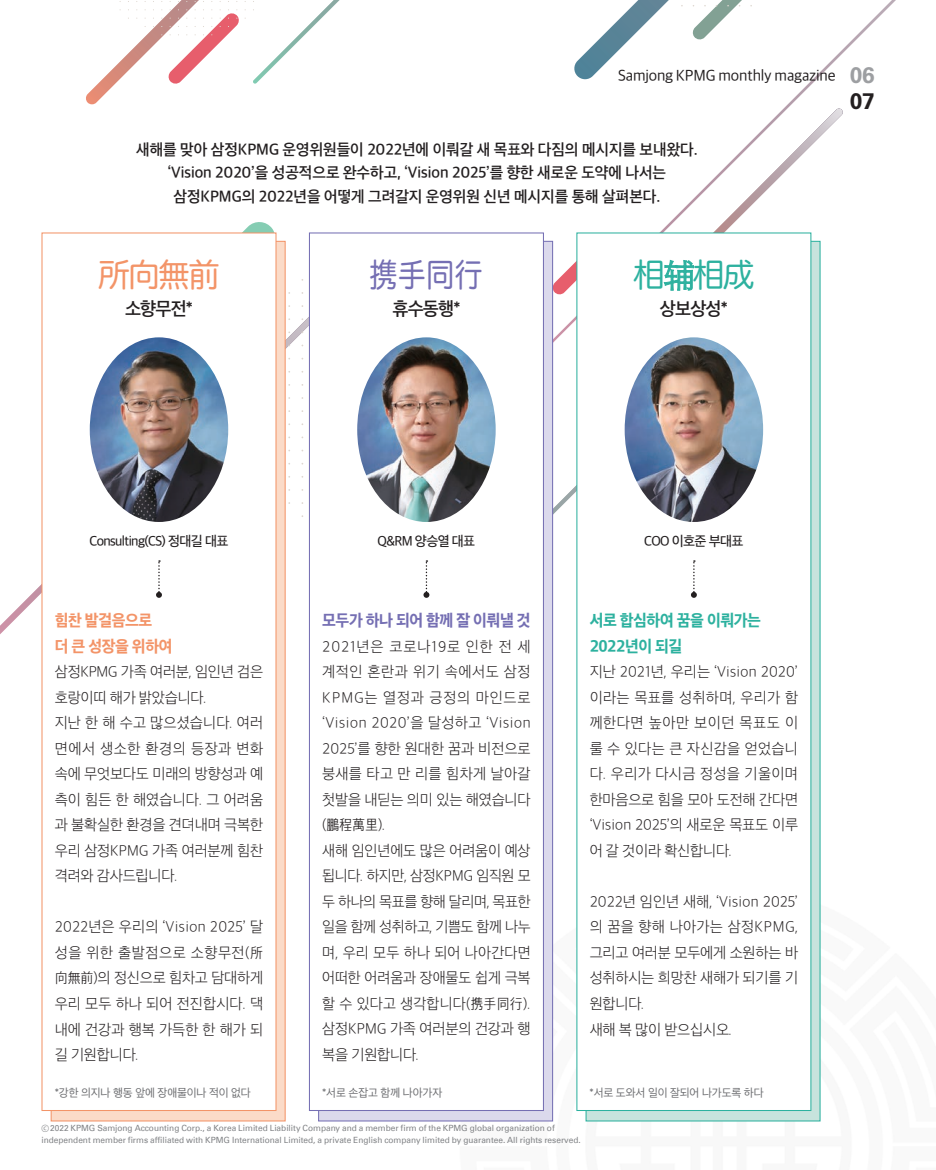
<style>
.page{position:relative;width:936px;height:1170px;background:#fff}
.page>*{position:absolute;margin:0;border:0;box-sizing:border-box;transform-origin:0 0}
.t1{font:32.55px "Hira Maru Pro N W4";color:#2db19f}
.t2{font:32.55px "Hira Maru Pro N W4";color:#f39468}
.t3{font:32.55px "Hira Maru Pro N W4";color:#756fb3;scale:.87 1}
.t4{font:700 22.5px "Univers LT Std";color:#9d9fa2}
.t5{font:700 22.5px "Univers LT Std";color:#231f20}
.t6{font:17.7px "SD Gothic Neoa Uni f Sb";letter-spacing:-.045em;color:#231f20}
.t7{font:15.75px/25.5px "SD Gothic Neoa Uni h Eb";letter-spacing:-.025em;color:#2db19f;scale:.95 1}
.t8{font:15.75px/25.5px "SD Gothic Neoa Uni h Eb";letter-spacing:-.025em;color:#f39468;scale:.95 1}
.t9{font:15.75px "SD Gothic Neoa Uni h Eb";letter-spacing:-.025em;color:#756fb3;scale:.95 1}
.t10{font:15px/23.5px "SD Gothic Neoa f Sm";color:#231f20;text-align:center}
.t11{font:15px "SD Gothic Neoa Uni d Rg";letter-spacing:-.01em;color:#231f20}
.t12{font:14.55px/25.5px "SD Gothic Neoa b Ult Lt";letter-spacing:-.01em;color:#231f20}
.t13{font:13.35px "SD Gothic Neoa Uni e Md";letter-spacing:-.045em;color:#231f20}
.t14{font:10.95px "SD Gothic Neoa Uni d Rg";letter-spacing:-.01em;color:#6c6d70}
.t15{font:8.55px/12.5px "Universfor KPMG";color:#808285}
.s1{font-family:"ST Heiti TC";font-weight:300}
.s2{font-family:"SD Gothic Neoa Uni b Ul"}
</style>
<div class="page">
<svg style="left:544px;top:79px;width:299px;height:374px"></svg>
<svg style="left:553px;top:344px;width:23px;height:302px"></svg>
<svg style="left:553px;top:250px;width:23px;height:45px"></svg>
<svg style="left:243px;top:222px;width:34px;height:19px"></svg>
<svg style="left:574px;top:0;width:322px;height:79px"></svg>
<svg style="left:86px;top:0;width:469px;height:104px"></svg>
<img style="left:350px;top:700px;width:471px;height:422px">
<div style="left:51px;top:241px;width:235px;height:880px;background:linear-gradient(to right,#fbdac7,#fbdbc7);border:1px solid #f39468"></div>
<svg style="left:585px;top:241px;width:235px;height:880px;background:#b5ddd6"></svg>
<div style="left:318px;top:241px;width:235px;height:880px;background:#dbd9ec;border:1px solid #756fb3"></div>
<div style="left:576px;top:232px;width:235px;height:878px;background:#fff"></div>
<div style="left:41px;top:232px;width:235px;height:878px;background:#fff"></div>
<svg style="left:691px;top:560px;width:5px;height:37px"></svg>
<div style="left:309px;top:232px;width:235px;height:878px;background:#fff;border:1px solid #756fb3"></div>
<svg style="left:156px;top:560px;width:6px;height:37px"></svg>
<img style="left:624px;top:337px;width:139px;height:185px">
<svg style="left:423px;top:560px;width:6px;height:37px"></svg>
<img style="left:90px;top:337px;width:138px;height:185px">
<img style="left:357px;top:337px;width:138px;height:185px">
<p class="t11" style="left:618px;top:68px;width:219px">Samjong KPMG monthly magazine</p>
<p class="t10" style="left:136px;top:138px;width:563px">새해를 맞아 삼정KPMG 운영위원들이 2022년에 이뤄갈 새 목표와 다짐의 메시지를 보내왔다. ‘Vision 2020’을 성공적으로 완수하고, ‘Vision 2025’를 향한 새로운 도약에 나서는 삼정KPMG의 2022년을 어떻게 그려갈지 운영위원 신년 메시지를 통해 살펴본다.</p>
<h2 class="t4" style="left:849px;top:61px;width:27px">06</h2>
<h2 class="t5" style="left:849px;top:88px;width:27px">07</h2>
<h1 class="t2" style="left:98px;top:247px;width:123px">所向無前</h1>
<h1 class="t3" style="left:369px;top:247px;width:132px">携手同行</h1>
<p class="t6" style="left:125px;top:299px;width:69px">소향무전*</p>
<p class="t6" style="left:392px;top:299px;width:69px">휴수동행*</p>
<h1 class="t1" style="left:633px;top:247px;width:123px">相<span class="s1">辅</span>相成</h1>
<p class="t6" style="left:660px;top:299px;width:69px">상보상성*</p>
<p class="t13" style="left:89px;top:534px;width:140px">Consulting(CS) 정대길 대표</p>
<p class="t8" style="left:55px;top:607px;width:125px">힘찬 발걸음으로<br>더 큰 성장을 위하여</p>
<p class="t12" style="left:55px;top:659px;width:210px">삼정KPMG 가족 여러분, 임인년 검은 호랑이띠 해가 밝았습니다.<br>지난 한 해 수고 많으셨습니다. 여러 면에서 생소한 환경의 등장과 변화 속에 무엇보다도 미래의 방향성과 예 측이 힘든 한 해였습니다. 그 어려움 과 불확실한 환경을 견뎌내며 극복한 우리 삼정KPMG 가족 여러분께 힘찬 격려와 감사드립니다.</p>
<p class="t12" style="left:55px;top:914px;width:210px;text-align:justify">2022년은 우리의 ‘Vision 2025’ 달 성을 위한 출발점으로 소향무전(所向無前)의 정신으로 힘차고 담대하게 우리 모두 하나 되어 전진합시다. 댁 내에 건강과 행복 가득한 한 해가 되 길 기원합니다.</p>
<p class="t13" style="left:377px;top:534px;width:99px">Q&amp;RM 양승열 대표</p>
<p class="t9" style="left:322px;top:612px;width:221px">모두가 하나 되어 함께 잘 이뤄낼 것</p>
<p class="t12" style="left:322px;top:633px;width:210px">2021년은 코로나19로 인한 전 세 계적인 혼란과 위기 속에서도 삼정<br>KPMG는 열정과 긍정의 마인드로 ‘Vision 2020’을 달성하고 ‘Vision<br>2025’를 향한 원대한 꿈과 비전으로 붕새를 타고 만 리를 힘차게 날아갈 첫발을 내딛는 의미 있는 해였습니다 (鵬程萬里).<br>새해 임인년에도 많은 어려움이 예상 됩니다. 하지만, 삼정KPMG 임직원 모 두 하나의 목표를 향해 달리며, 목표한 일을 함께 성취하고, 기쁨도 함께 나누 며, 우리 모두 하나 되어 나아간다면 어떠한 어려움과 장애물도 쉽게 극복 할 수 있다고 생각합니다(携手同行). 삼정KPMG 가족 여러분의 건강과 행 복을 기원합니다.</p>
<p class="t13" style="left:644px;top:534px;width:101px">COO 이호준 부대표</p>
<p class="t7" style="left:589px;top:607px;width:182px">서로 합심하여 꿈을 이뤄가는<br>2022년이 되길</p>
<p class="t12" style="left:589px;top:659px;width:210px;text-align:justify">지난 2021년, 우리는 ‘Vision 2020’ 이라는 목표를 성취하며, 우리가 함 께한다면 높아만 보이던 목표도 이 룰 수 있다는 큰 자신감을 얻었습니 다. 우리가 다시금 정성을 기울이며 한마음으로 힘을 모아 도전해 간다면 ‘Vision 2025’의 새로운 목표도 이루 어 갈 것이라 확신합니다.</p>
<p class="t12" style="left:589px;top:888px;width:210px">2022년 임인년 새해, ‘Vision 2025’ 의 꿈을 향해 나아가는 삼정KPMG, 그리고 여러분 모두에게 소원하는 바 성취하시는 희망찬 새해가 되기를 기 원합니다.<br>새해 복 많이 받으십시오.</p>
<p class="t14" style="left:55px;top:1086px;width:197px">*강한 의지나 행동 앞에 장애물이나 적이 없다</p>
<p class="t14" style="left:322px;top:1086px;width:122px">*서로 손잡고 함께 나아가자</p>
<p class="t14" style="left:589px;top:1086px;width:175px">*서로 도와서 일이 잘되어 나가도록 하다</p>
<p class="t15" style="left:41px;top:1121px;width:541px"><span class="s2">ⓒ</span> 2022 KPMG Samjong Accounting Corp., a Korea Limited Liability Company and a member firm of the KPMG global organization of independent member firms affiliated with KPMG International Limited, a private English company limited by guarantee. All rights reserved.</p>
</div>
